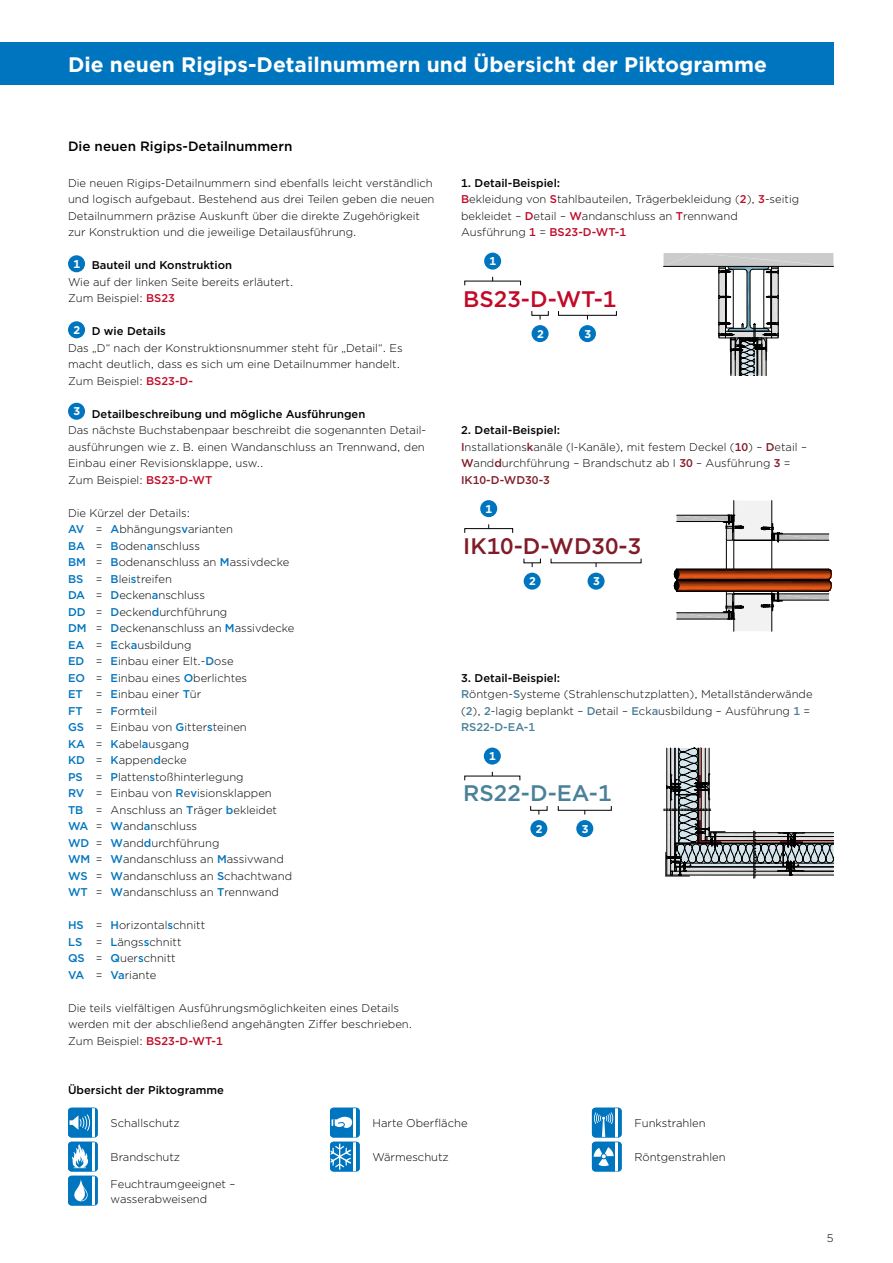
<style>
.page{position:relative;width:893px;height:1263px;background:#fff}
.page>*{position:absolute;margin:0;border:0;box-sizing:border-box;transform-origin:0 0}
.t1{font:500 22.5px "Gotham";color:#811b28}
.t2{font:500 22.5px "Gotham";color:#c10a27}
.t3{font:500 22.5px "Gotham";color:#488199}
.t4{font:700 21px "Gotham";color:#fff}
.t5{font:500 13.5px "Gotham";color:#000}
.t6{font:300 11.25px/16.5px "Gotham";color:#000}
.t7{font:500 11.25px "Gotham";color:#000}
.t8{font:700 11.25px "Gotham";color:#fff}
.s1{font-weight:700;color:#fff}
.s2{font-weight:500}
.s3{font-weight:500;color:#c10a27}
.s4{font-weight:500;color:#0075bf}
.s5{font-weight:500;color:#811b28}
.s6{font-weight:500;color:#488199}
</style>
<div class="page">
<div style="left:0;top:43px;width:833px;height:42px;background:#0075bf"></div>
<div style="left:68px;top:255px;width:17px;height:17px;background:#0075bf;border-radius:50%"></div>
<div style="left:68px;top:321px;width:17px;height:17px;background:#0075bf;border-radius:50%"></div>
<div style="left:68px;top:403px;width:17px;height:17px;background:#0075bf;border-radius:50%"></div>
<svg style="left:663px;top:253px;width:170px;height:123px"></svg>
<svg style="left:673px;top:500px;width:159px;height:132px"></svg>
<svg style="left:664px;top:748px;width:169px;height:130px"></svg>
<hr style="left:755px;top:843px;width:78px;height:1px;background:#000">
<hr style="left:699px;top:810px;width:1px;height:33px;background:#000">
<svg style="left:330px;top:1108px;width:30px;height:63px"></svg>
<svg style="left:592px;top:1108px;width:30px;height:63px"></svg>
<svg style="left:68px;top:1108px;width:30px;height:97px"></svg>
<div style="left:484px;top:253px;width:17px;height:17px;background:#0075bf;border-radius:50%"></div>
<div style="left:532px;top:325px;width:17px;height:17px;background:#0075bf;border-radius:50%"></div>
<div style="left:531px;top:311px;width:18px;height:5px;border:1px solid #000"></div>
<div style="left:579px;top:325px;width:17px;height:17px;background:#0075bf;border-radius:50%"></div>
<div style="left:558px;top:311px;width:59px;height:5px;border:1px solid #000"></div>
<div style="left:480px;top:500px;width:17px;height:17px;background:#0075bf;border-radius:50%"></div>
<div style="left:464px;top:528px;width:49px;height:5px;border:1px solid #000"></div>
<div style="left:524px;top:573px;width:17px;height:17px;background:#0075bf;border-radius:50%"></div>
<div style="left:588px;top:573px;width:17px;height:17px;background:#0075bf;border-radius:50%"></div>
<div style="left:484px;top:747px;width:17px;height:18px;background:#0075bf;border-radius:50%"></div>
<div style="left:530px;top:820px;width:17px;height:17px;background:#0075bf;border-radius:50%"></div>
<div style="left:530px;top:806px;width:17px;height:5px;border:1px solid #000"></div>
<div style="left:576px;top:820px;width:17px;height:17px;background:#0075bf;border-radius:50%"></div>
<div style="left:558px;top:806px;width:54px;height:5px;border:1px solid #000"></div>
<h2 class="t4" style="left:68px;top:51px;width:700px">Die neuen Rigips-Detailnummern und Übersicht der Piktogramme</h2>
<p class="t5" style="left:68px;top:138px;width:226px">Die neuen Rigips-Detailnummern</p>
<p class="t6" style="left:68px;top:174px;width:368px">Die neuen Rigips-Detailnummern sind ebenfalls leicht verständlich und logisch aufgebaut. Bestehend aus drei Teilen geben die neuen Detailnummern präzise Auskunft über die direkte Zugehörigkeit zur Konstruktion und die jeweilige Detailausführung.</p>
<p class="t6" style="left:68px;top:257px;width:227px;text-indent:5px"><span class="s1">1</span> <span class="s2">Bauteil und Konstruktion<br></span>Wie auf der linken Seite bereits erläutert.<br>Zum Beispiel: <span class="s3">BS23</span></p>
<p class="t6" style="left:68px;top:323px;width:336px;text-indent:5px"><span class="s1">2</span> <span class="s2">D wie Details<br></span>Das „D“ nach der Konstruktionsnummer steht für „Detail“. Es macht deutlich, dass es sich um eine Detailnummer handelt.<br>Zum Beispiel: <span class="s3">BS23-D-</span></p>
<p class="t6" style="left:68px;top:405px;width:358px;text-indent:5px"><sup>3</sup> <span class="s2">Detailbeschreibung und mögliche Ausführungen<br></span>Das nächste Buchstabenpaar beschreibt die sogenannten Detail&shy;ausführungen wie z. B. einen Wandanschluss an Trennwand, den Einbau einer Revisionsklappe, usw..<br>Zum Beispiel: <span class="s3">BS23-D-WT</span></p>
<p class="t6" style="left:68px;top:504px;width:228px">Die Kürzel der Details:<br><span class="s4">AV</span> = <span class="s4">A</span>bhängungs<span class="s4">v</span>arianten<br><span class="s4">BA</span> = <span class="s4">B</span>oden<span class="s4">a</span>nschluss<br><span class="s4">BM</span> = <span class="s4">B</span>odenanschluss an <span class="s4">M</span>assivdecke<br><span class="s4">BS</span> = <span class="s4">B</span>lei<span class="s4">s</span>treifen<br><span class="s4">DA</span> = <span class="s4">D</span>ecken<span class="s4">a</span>nschluss<br><span class="s4">DD</span> = <span class="s4">D</span>ecken<span class="s4">d</span>urchführung<br><span class="s4">DM</span> = <span class="s4">D</span>eckenanschluss an <span class="s4">M</span>assivdecke<br><span class="s4">EA</span> = <span class="s4">E</span>ck<span class="s4">a</span>usbildung<br><span class="s4">ED</span> = <span class="s4">E</span>inbau einer Elt.-<span class="s4">D</span>ose<br><span class="s4">EO</span> = <span class="s4">E</span>inbau eines <span class="s4">O</span>berlichtes<br><span class="s4">ET</span> = <span class="s4">E</span>inbau einer <span class="s4">T</span>ür<br><span class="s4">FT</span> = <span class="s4">F</span>orm<span class="s4">t</span>eil<br><span class="s4">GS</span> = Einbau von <span class="s4">G</span>itter<span class="s4">s</span>teinen<br><span class="s4">KA</span> = <span class="s4">K</span>abel<span class="s4">a</span>usgang<br><span class="s4">KD</span> = <span class="s4">K</span>appen<span class="s4">d</span>ecke<br><span class="s4">PS</span> = <span class="s4">P</span>latten<span class="s4">s</span>toßhinterlegung<br><span class="s4">RV</span> = Einbau von <span class="s4">R</span>e<span class="s4">v</span>isionsklappen<br><span class="s4">TB</span> = Anschluss an <span class="s4">T</span>räger <span class="s4">b</span>ekleidet<br><span class="s4">WA</span> = <span class="s4">W</span>and<span class="s4">a</span>nschluss<br><span class="s4">WD</span> = <span class="s4">W</span>and<span class="s4">d</span>urchführung<br><span class="s4">WM</span> = <span class="s4">W</span>andanschluss an <span class="s4">M</span>assivwand<br><span class="s4">WS</span> = <span class="s4">W</span>andanschluss an <span class="s4">S</span>chachtwand<br><span class="s4">WT</span> = <span class="s4">W</span>andanschluss an <span class="s4">T</span>rennwand</p>
<p class="t6" style="left:68px;top:917px;width:139px"><span class="s4">HS</span> = <span class="s4">H</span>orizontal<span class="s4">s</span>chnitt<br><span class="s4">LS</span> = <span class="s4">L</span>ängs<span class="s4">s</span>chnitt<br><span class="s4">QS</span> = <span class="s4">Q</span>uer<span class="s4">s</span>chnitt<br><span class="s4">VA</span> = <span class="s4">Va</span>riante</p>
<p class="t6" style="left:68px;top:999px;width:346px">Die teils vielfältigen Ausführungsmöglichkeiten eines Details werden mit der abschließend angehängten Ziffer beschrieben.<br>Zum Beispiel: <span class="s3">BS23-D-WT-1</span></p>
<p class="t7" style="left:68px;top:1083px;width:157px">Übersicht der Piktogramme</p>
<p class="t6" style="left:461px;top:174px;width:340px"><span class="s2">1. Detail-Beispiel:<br></span><span class="s3">B</span>ekleidung von <span class="s3">S</span>tahlbauteilen, Trägerbekleidung (<span class="s3">2</span>), <span class="s3">3</span>-seitig bekleidet – <span class="s3">D</span>etail – <span class="s3">W</span>andanschluss an <span class="s3">T</span>rennwand Ausführung <span class="s3">1</span> = <span class="s3">BS23-D-WT-1</span></p>
<p class="t8" style="left:490px;top:254px;width:8px">1</p>
<h1 class="t2" style="left:463px;top:284px;width:155px">BS23-D-WT-1</h1>
<p class="t8" style="left:537px;top:326px;width:8px">2</p>
<p class="t8" style="left:584px;top:326px;width:8px">3</p>
<p class="t6" style="left:461px;top:422px;width:347px"><span class="s2">2. Detail-Beispiel:<br></span><span class="s5">I</span>nstallations<span class="s5">k</span>anäle (I-Kanäle), mit festem Deckel (<span class="s5">10</span>) – <span class="s5">D</span>etail – <span class="s5">W</span>and<span class="s5">d</span>urchführung – Brandschutz ab I <span class="s5">30</span> – Ausführung <span class="s5">3</span> = <span class="s5">IK10-D-WD30-3</span></p>
<p class="t8" style="left:486px;top:501px;width:8px">1</p>
<h1 class="t1" style="left:463px;top:531px;width:180px">IK10-D-WD30-3</h1>
<p class="t8" style="left:529px;top:574px;width:8px">2</p>
<p class="t8" style="left:593px;top:574px;width:8px">3</p>
<p class="t6" style="left:461px;top:669px;width:353px"><span class="s2">3. Detail-Beispiel:<br></span><span class="s6">R</span>öntgen-<span class="s6">S</span>ysteme (Strahlenschutzplatten), Metallständerwände (<span class="s6">2</span>), <span class="s6">2</span>-lagig beplankt – <span class="s6">D</span>etail – <span class="s6">E</span>ck<span class="s6">a</span>usbildung – Ausführung <span class="s6">1</span> = <span class="s6">RS22-D-EA-1</span></p>
<p class="t8" style="left:489px;top:748px;width:8px">1</p>
<h1 class="t3" style="left:463px;top:779px;width:150px">RS22-D-EA-1</h1>
<p class="t8" style="left:536px;top:821px;width:8px">2</p>
<p class="t8" style="left:582px;top:821px;width:8px">3</p>
<p class="t6" style="left:372px;top:1114px;width:97px">Harte Oberfläche</p>
<p class="t6" style="left:111px;top:1114px;width:71px">Schallschutz</p>
<p class="t6" style="left:634px;top:1114px;width:73px">Funkstrahlen</p>
<p class="t6" style="left:111px;top:1148px;width:71px">Brandschutz</p>
<p class="t6" style="left:111px;top:1176px;width:126px;line-height:15px">Feuchtraumgeeignet – wasserabweisend</p>
<p class="t6" style="left:372px;top:1148px;width:78px">Wärmeschutz</p>
<p class="t6" style="left:634px;top:1148px;width:93px">Röntgenstrahlen</p>
<p class="t6" style="left:827px;top:1230px;width:8px">5</p>
</div>
